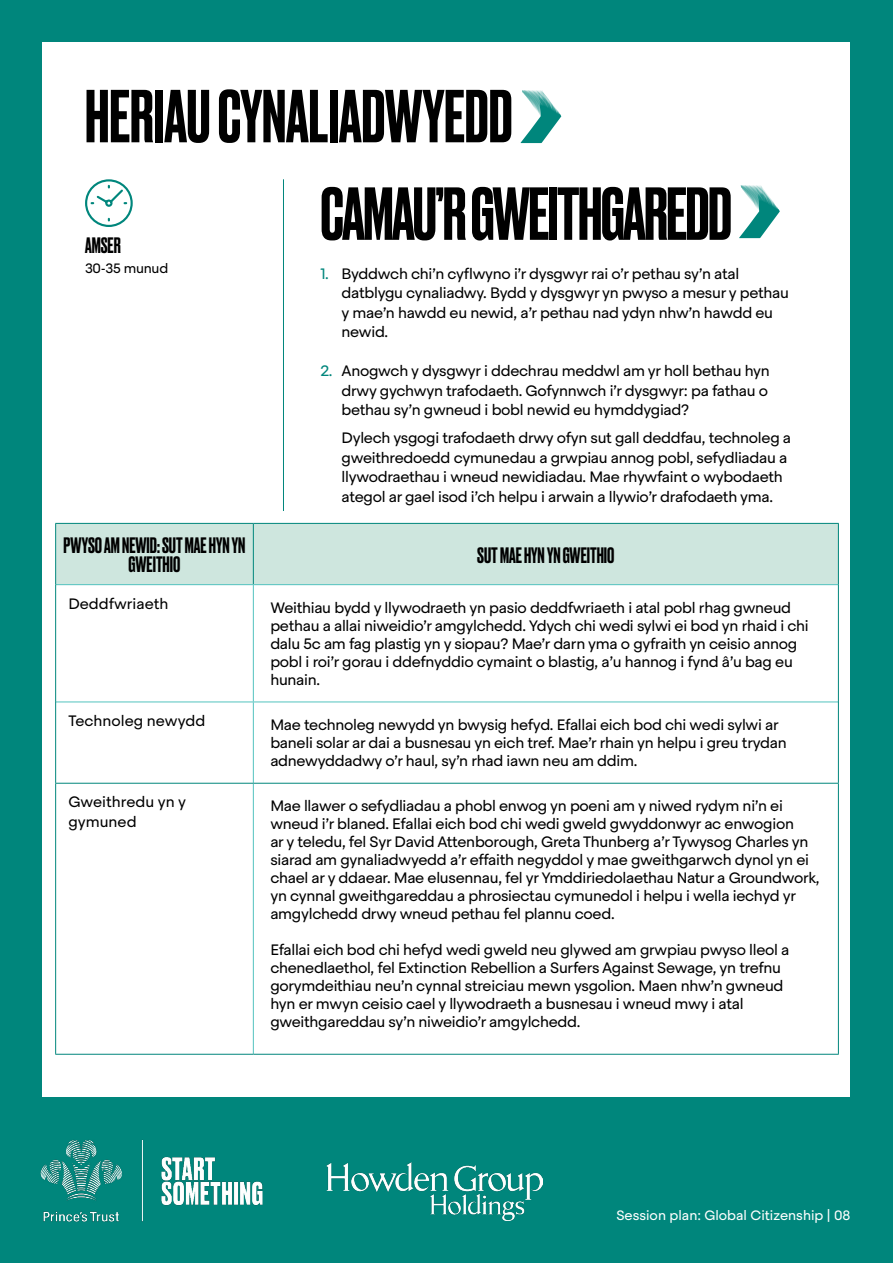
<style>
.page{position:relative;width:893px;height:1263px;background:#00867c}
.page>*{position:absolute;margin:0;border:0;box-sizing:border-box;transform-origin:0 0}
.t1{font:500 70.5px "Druk";letter-spacing:-.005em;color:#000}
.t2{font:500 21px/19.5px "Druk";color:#000;text-align:center}
.t3{font:15px/18px "Steradian";letter-spacing:-.02em;color:#000}
.t4{font:15px/19.5px "Steradian";color:#000}
.t5{font:13.5px "Steradian";color:#fff}
.t6{font:13.5px "Steradian";letter-spacing:-.02em;color:#000}
.s1{color:#00867c}
</style>
<div class="page">
<div style="left:43px;top:43px;width:807px;height:1054px;background:#fff"></div>
<img style="left:40px;top:1140px;width:223px;height:82px">
<svg style="left:521px;top:90px;width:40px;height:53px"></svg>
<svg style="left:739px;top:185px;width:41px;height:53px"></svg>
<hr style="left:283px;top:179px;width:1px;height:332px;background:#00867c">
<svg style="left:85px;top:179px;width:48px;height:48px"></svg>
<img style="left:327px;top:1163px;width:216px;height:57px">
<div style="left:56px;top:523px;width:197px;height:62px;background:#cee6de"></div>
<div style="left:253px;top:523px;width:585px;height:62px;background:#cee6de"></div>
<hr style="left:253px;top:524px;width:1px;height:60px;background:#00867c">
<hr style="left:253px;top:523px;width:586px;height:1px;background:#00867c">
<hr style="left:838px;top:524px;width:1px;height:61px;background:#00867c">
<hr style="left:253px;top:584px;width:585px;height:1px;background:#53c3bf">
<hr style="left:56px;top:584px;width:197px;height:1px;background:#53c3bf">
<hr style="left:253px;top:585px;width:1px;height:116px;background:#53c3bf">
<hr style="left:56px;top:701px;width:197px;height:1px;background:#53c3bf">
<hr style="left:253px;top:702px;width:1px;height:81px;background:#53c3bf">
<hr style="left:253px;top:784px;width:1px;height:270px;background:#53c3bf">
<hr style="left:253px;top:701px;width:585px;height:1px;background:#53c3bf">
<hr style="left:55px;top:523px;width:198px;height:1px;background:#00867c">
<hr style="left:55px;top:524px;width:1px;height:61px;background:#00867c">
<hr style="left:55px;top:585px;width:1px;height:117px;background:#00867c">
<hr style="left:838px;top:585px;width:1px;height:117px;background:#00867c">
<hr style="left:55px;top:702px;width:1px;height:81px;background:#00867c">
<hr style="left:838px;top:702px;width:1px;height:81px;background:#00867c">
<hr style="left:55px;top:783px;width:198px;height:1px;background:#00867c">
<hr style="left:55px;top:784px;width:1px;height:270px;background:#00867c">
<hr style="left:253px;top:783px;width:586px;height:1px;background:#00867c">
<hr style="left:838px;top:784px;width:1px;height:270px;background:#00867c">
<hr style="left:55px;top:1054px;width:198px;height:1px;background:#00867c">
<hr style="left:253px;top:1054px;width:586px;height:1px;background:#00867c">
<h1 class="t1" style="left:85px;top:68px;width:429px">HERIAU CYNALIADWYEDD</h1>
<h2 class="t2" style="left:85px;top:234px;width:37px">AMSER</h2>
<p class="t6" style="left:85px;top:260px;width:85px">30-35 munud</p>
<h1 class="t1" style="left:320px;top:165px;width:413px">CAMAU’R GWEITHGAREDD</h1>
<p class="t3" style="left:342px;top:264px;width:449px;line-height:19.5px;text-indent:-21px"><span class="s1">1.</span> Byddwch chi’n cyflwyno i’r dysgwyr rai o’r pethau sy’n atal datblygu cynaliadwy. Bydd y dysgwyr yn pwyso a mesur y pethau y mae’n hawdd eu newid, a’r pethau nad ydyn nhw’n hawdd eu newid.</p>
<p class="t3" style="left:342px;top:361px;width:430px;line-height:19.5px;text-align:justify;text-indent:-21px"><span class="s1">2.</span> Anogwch y dysgwyr i ddechrau meddwl am yr holl bethau hyn drwy gychwyn trafodaeth. Gofynnwch i’r dysgwyr: pa fathau o bethau sy’n gwneud i bobl newid eu hymddygiad?</p>
<p class="t3" style="left:342px;top:428px;width:451px;line-height:19.5px">Dylech ysgogi trafodaeth drwy ofyn sut gall deddfau, technoleg a gweithredoedd cymunedau a grwpiau annog pobl, sefydliadau a llywodraethau i wneud newidiadau. Mae rhywfaint o wybodaeth ategol ar gael isod i’ch helpu i arwain a llywio’r drafodaeth yma.</p>
<h2 class="t2" style="left:64px;top:534px;width:183px">PWYSO AM NEWID: SUT MAE HYN YN<br>GWEITHIO</h2>
<h2 class="t2" style="left:477px;top:544px;width:139px">SUT MAE HYN YN GWEITHIO</h2>
<p class="t4" style="left:68px;top:594px;width:101px">Deddfwriaeth</p>
<p class="t3" style="left:270px;top:599px;width:540px">Weithiau bydd y llywodraeth yn pasio deddfwriaeth i atal pobl rhag gwneud pethau a allai niweidio’r amgylchedd. Ydych chi wedi sylwi ei bod yn rhaid i chi dalu 5c am fag plastig yn y siopau? Mae’r darn yma o gyfraith yn ceisio annog pobl i roi’r gorau i ddefnyddio cymaint o blastig, a’u hannog i fynd â’u bag eu hunain.</p>
<p class="t4" style="left:68px;top:711px;width:138px">Technoleg newydd</p>
<p class="t3" style="left:270px;top:716px;width:518px">Mae technoleg newydd yn bwysig hefyd. Efallai eich bod chi wedi sylwi ar baneli solar ar dai a busnesau yn eich tref. Mae’r rhain yn helpu i greu trydan adnewyddadwy o’r haul, sy’n rhad iawn neu am ddim.</p>
<p class="t4" style="left:68px;top:792px;width:119px">Gweithredu yn y gymuned</p>
<p class="t3" style="left:270px;top:797px;width:551px">Mae llawer o sefydliadau a phobl enwog yn poeni am y niwed rydym ni’n ei wneud i’r blaned. Efallai eich bod chi wedi gweld gwyddonwyr ac enwogion<br>ar y teledu, fel Syr David Attenborough, Greta Thunberg a’r Tywysog Charles yn siarad am gynaliadwyedd a’r effaith negyddol y mae gweithgarwch dynol yn ei chael ar y ddaear. Mae elusennau, fel yr Ymddiriedolaethau Natur a Groundwork, yn cynnal gweithgareddau a phrosiectau cymunedol i helpu i wella iechyd yr amgylchedd drwy wneud pethau fel plannu coed.</p>
<p class="t3" style="left:270px;top:941px;width:521px">Efallai eich bod chi hefyd wedi gweld neu glywed am grwpiau pwyso lleol a chenedlaethol, fel Extinction Rebellion a Surfers Against Sewage, yn trefnu gorymdeithiau neu’n cynnal streiciau mewn ysgolion. Maen nhw’n gwneud hyn er mwyn ceisio cael y llywodraeth a busnesau i wneud mwy i atal gweithgareddau sy’n niweidio’r amgylchedd.</p>
<p class="t5" style="left:616px;top:1207px;width:236px">Session plan: Global Citizenship | 08</p>
</div>
